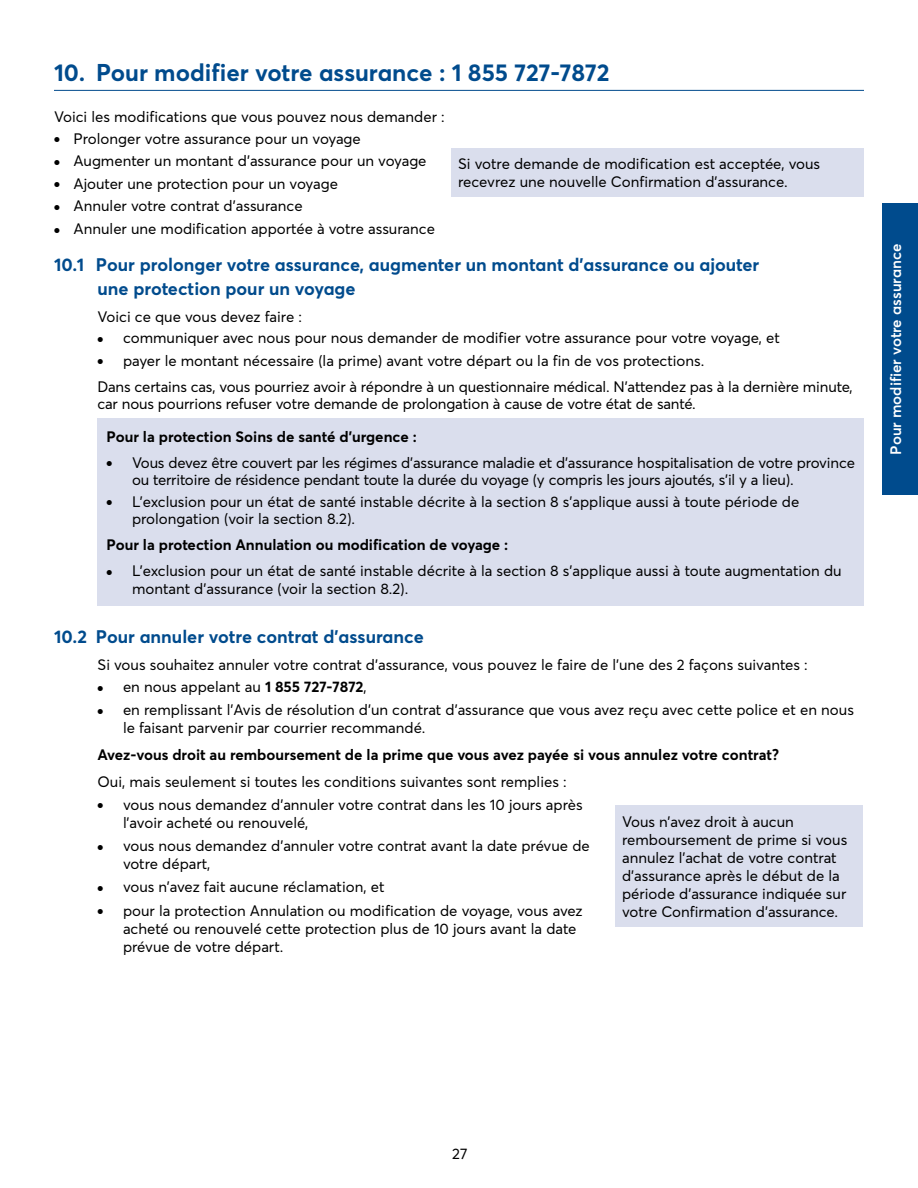
<style>
.page{position:relative;width:918px;height:1188px;background:#fff}
.page>*{position:absolute;margin:0;border:0;box-sizing:border-box;transform-origin:0 0}
.t1{font:700 24px "Averta";color:#004b8d}
.t2{font:700 18px/24px "Averta";color:#004b8d}
.t3{font:15px/18px "Averta";color:#000}
.t4{font:700 15px "Averta";color:#000}
.t5{font:600 15px "Averta";color:#fff}
.s1{font-size:9px}
.s2{font-weight:700}
</style>
<div class="page">
<div style="left:883px;top:204px;width:35px;height:291px;background:#004b8d"></div>
<hr style="left:54px;top:90px;width:810px;height:1px;background:#004b8d">
<div style="left:98px;top:418px;width:766px;height:188px;background:#dadeed"></div>
<div style="left:451px;top:148px;width:413px;height:48px;background:#dadeed"></div>
<div style="left:615px;top:805px;width:248px;height:122px;background:#dadeed"></div>
<h1 class="t1" style="left:54px;top:57px;width:557px">10. Pour modifier votre assurance : 1 855 727-7872</h1>
<p class="t3" style="left:54px;top:108px;width:392px">Voici les modifications que vous pouvez nous demander :</p>
<p class="t3" style="left:54px;top:129px;width:308px"><span class="s1">●</span> Prolonger votre assurance pour un voyage</p>
<p class="t3" style="left:54px;top:152px;width:374px"><span class="s1">●</span> Augmenter un montant d’assurance pour un voyage</p>
<p class="t3" style="left:54px;top:174px;width:285px"><span class="s1">●</span> Ajouter une protection pour un voyage</p>
<p class="t3" style="left:54px;top:197px;width:250px"><span class="s1">●</span> Annuler votre contrat d’assurance</p>
<p class="t3" style="left:54px;top:220px;width:382px"><span class="s1">●</span> Annuler une modification apportée à votre assurance</p>
<p class="t2" style="left:98px;top:253px;width:663px;text-indent:-44px">10.1 Pour prolonger votre assurance, augmenter un montant d’assurance ou ajouter une protection pour un voyage</p>
<p class="t3" style="left:98px;top:307px;width:206px">Voici ce que vous devez faire :</p>
<p class="t3" style="left:98px;top:329px;width:684px"><span class="s1">●</span> communiquer avec nous pour nous demander de modifier votre assurance pour votre voyage, et</p>
<p class="t3" style="left:98px;top:347px;width:757px;line-height:26.2px"><span class="s1">●</span> payer le montant nécessaire (la prime) avant votre départ ou la fin de vos protections.<br>Dans certains cas, vous pourriez avoir à répondre à un questionnaire médical. N’attendez pas à la dernière minute,</p>
<p class="t3" style="left:98px;top:395px;width:600px">car nous pourrions refuser votre demande de prolongation à cause de votre état de santé.</p>
<p class="t4" style="left:106px;top:427px;width:312px">Pour la protection Soins de santé d’urgence :</p>
<p class="t3" style="left:132px;top:454px;width:725px;line-height:17.2px;text-indent:-26px"><span class="s1">●</span> Vous devez être couvert par les régimes d’assurance maladie et d’assurance hospitalisation de votre province ou territoire de résidence pendant toute la durée du voyage (y compris les jours ajoutés, s’il y a lieu).</p>
<p class="t3" style="left:132px;top:493px;width:669px;line-height:17.2px;text-indent:-26px"><span class="s1">●</span> L’exclusion pour un état de santé instable décrite à la section 8 s’applique aussi à toute période de prolongation (voir la section 8.2).</p>
<p class="t4" style="left:106px;top:535px;width:403px">Pour la protection Annulation ou modification de voyage :</p>
<p class="t3" style="left:132px;top:562px;width:711px;line-height:17.2px;text-indent:-26px"><span class="s1">●</span> L’exclusion pour un état de santé instable décrite à la section 8 s’applique aussi à toute augmentation du montant d’assurance (voir la section 8.2).</p>
<p class="t2" style="left:54px;top:624px;width:371px">10.2 Pour annuler votre contrat d’assurance</p>
<p class="t3" style="left:98px;top:656px;width:712px">Si vous souhaitez annuler votre contrat d’assurance, vous pouvez le faire de l’une des 2 façons suivantes :</p>
<p class="t3" style="left:98px;top:678px;width:271px"><span class="s1">●</span> en nous appelant au <span class="s2">1 855 727-7872</span>,</p>
<p class="t3" style="left:123px;top:701px;width:732px;text-indent:-26px"><span class="s1">●</span> en remplissant l’Avis de résolution d’un contrat d’assurance que vous avez reçu avec cette police et en nous le faisant parvenir par courrier recommandé.</p>
<p class="t4" style="left:98px;top:746px;width:683px">Avez-vous droit au remboursement de la prime que vous avez payée si vous annulez votre contrat?</p>
<p class="t3" style="left:98px;top:773px;width:471px">Oui, mais seulement si toutes les conditions suivantes sont remplies :</p>
<p class="t3" style="left:123px;top:795px;width:461px;text-indent:-26px"><span class="s1">●</span> vous nous demandez d’annuler votre contrat dans les 10 jours après l’avoir acheté ou renouvelé,</p>
<p class="t3" style="left:123px;top:837px;width:468px;text-indent:-26px"><span class="s1">●</span> vous nous demandez d’annuler votre contrat avant la date prévue de votre départ,</p>
<p class="t3" style="left:98px;top:878px;width:289px"><span class="s1">●</span> vous n’avez fait aucune réclamation, et</p>
<p class="t3" style="left:123px;top:901px;width:461px;text-indent:-26px"><span class="s1">●</span> pour la protection Annulation ou modification de voyage, vous avez acheté ou renouvelé cette protection plus de 10 jours avant la date prévue de votre départ.</p>
<p class="t3" style="left:458px;top:155px;width:364px">Si votre demande de modification est acceptée, vous recevrez une nouvelle Confirmation d’assurance.</p>
<p class="t3" style="left:622px;top:813px;width:227px">Vous n’avez droit à aucun remboursement de prime si vous annulez l’achat de votre contrat d’assurance après le début de la période d’assurance indiquée sur votre Confirmation d’assurance.</p>
<p class="t5" style="left:887px;top:455px;width:212px;rotate:-90deg">Pour modifier votre assurance</p>
<p class="t3" style="left:452px;top:1145px;width:17px">27</p>
</div>
